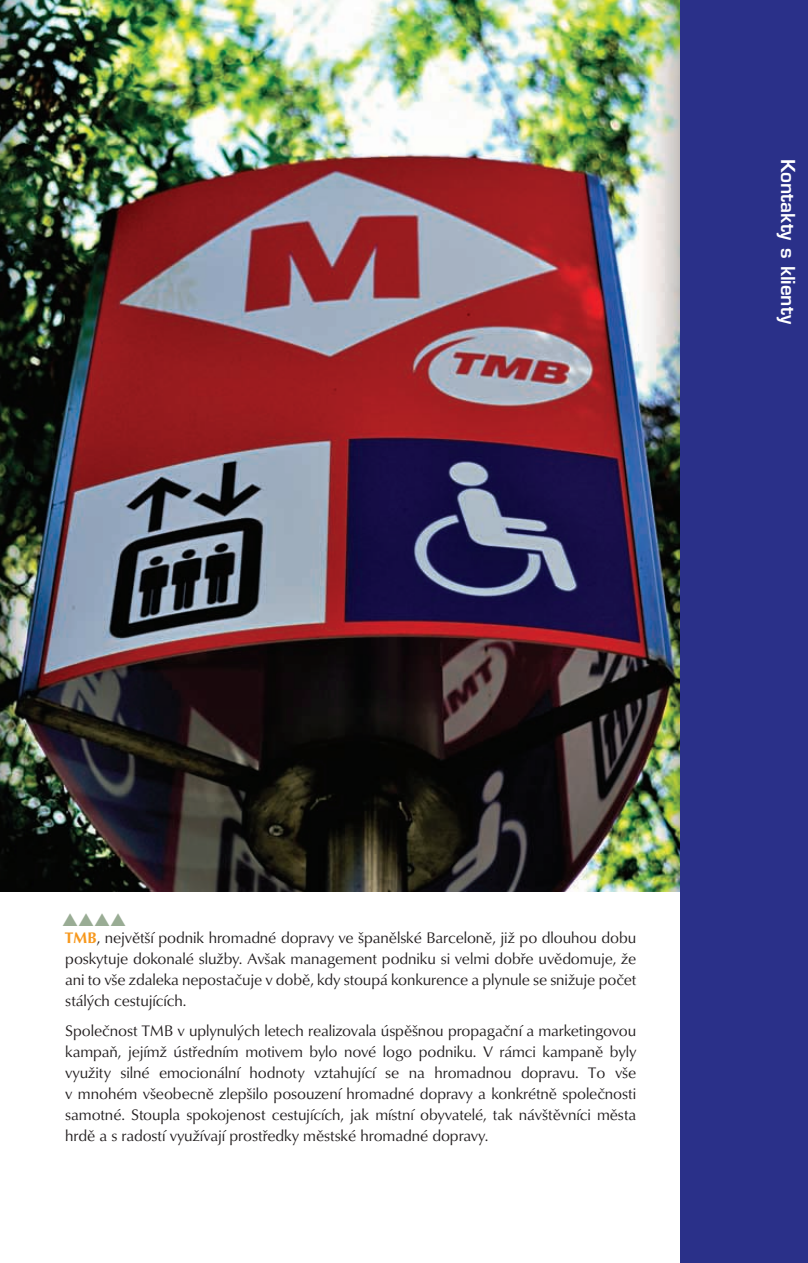
<style>
.page{position:relative;width:808px;height:1263px;background:#fff}
.page>*{position:absolute;margin:0;border:0;box-sizing:border-box;transform-origin:0 0}
.t1{font:600 18.75px "Eurostile LTCE";color:#fff}
.t2{font:18px "Zapf Dingbats ITC";color:#99ac94}
.t3{font:15.75px/21px "URW Classico TCE";letter-spacing:-.005em;color:#231f20;text-align:justify}
.s1{font-weight:700;color:#f7981d}
</style>
<div class="page">
<img style="left:0;top:0;width:680px;height:892px">
<div style="left:680px;top:0;width:128px;height:1263px;background:#2a3089"></div>
<p class="t1" style="left:795px;top:159px;width:166px;rotate:90deg">Kontakty s klienty</p>
<p class="t2" style="left:62px;top:910px;width:66px">▲▲▲▲</p>
<p class="t3" style="left:65px;top:927px;width:573px"><span class="s1">TMB</span>, největší podnik hromadné dopravy ve španělské Barceloně, již po dlouhou dobu poskytuje dokonalé služby. Avšak management podniku si velmi dobře uvědomuje, že ani to vše zdaleka nepostačuje v době, kdy stoupá konkurence a plynule se snižuje počet stálých cestujících.</p>
<p class="t3" style="left:65px;top:1020px;width:573px">Společnost TMB v uplynulých letech realizovala úspěšnou propagační a marketingovou kampaň, jejímž ústředním motivem bylo nové logo podniku. V rámci kampaně byly využity silné emocionální hodnoty vztahující se na hromadnou dopravu. To vše v mnohém všeobecně zlepšilo posouzení hromadné dopravy a konkrétně společnosti samotné. Stoupla spokojenost cestujících, jak místní obyvatelé, tak návštěvníci města hrdě a s radostí využívají prostředky městské hromadné dopravy.</p>
</div>
